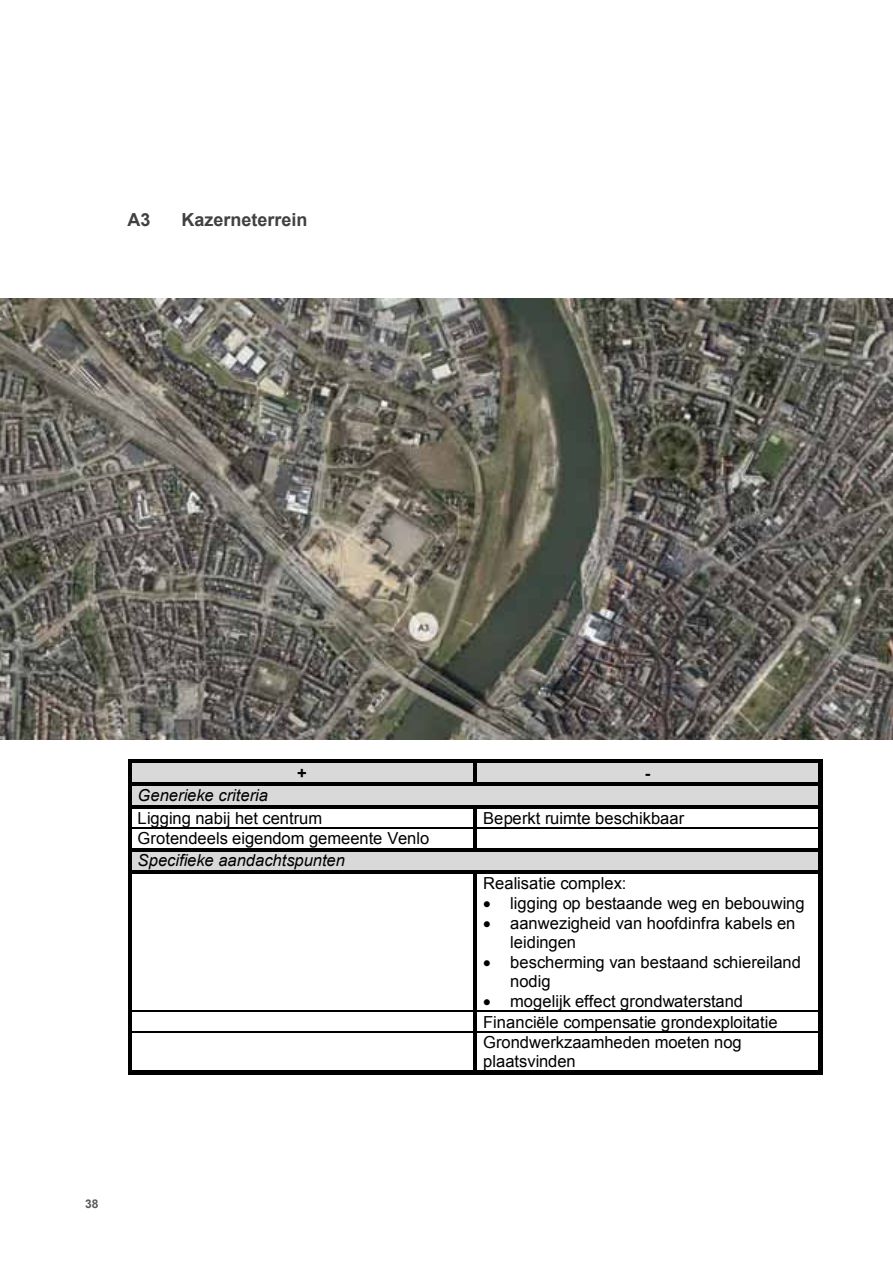
<style>
.page{position:relative;width:893px;height:1263px;background:#fff}
.page>*{position:absolute;margin:0;border:0;box-sizing:border-box;transform-origin:0 0}
.t1{font:700 18px "Arial";color:#414042}
.t2{font:16.5px/20px "Arial";color:#000}
.t3{font:italic 16.5px "Arial";color:#000}
.t4{font:700 16.5px "Arial";color:#000}
.t5{font:700 12px "Arial";color:#58595b}
</style>
<div class="page">
<img style="left:0;top:298px;width:893px;height:441px">
<div style="left:132px;top:764px;width:341px;height:19px;background:#d9d9d9"></div>
<div style="left:477px;top:764px;width:341px;height:19px;background:#d9d9d9"></div>
<svg style="left:128px;top:759px;width:4px;height:5px"></svg>
<hr style="left:132px;top:759px;width:341px;height:4px;background:#000">
<hr style="left:132px;top:763px;width:341px;height:1px;background:#d9d9d9">
<svg style="left:473px;top:759px;width:4px;height:5px"></svg>
<hr style="left:477px;top:759px;width:341px;height:4px;background:#000">
<hr style="left:477px;top:763px;width:341px;height:1px;background:#d9d9d9">
<svg style="left:818px;top:759px;width:4px;height:5px"></svg>
<hr style="left:128px;top:764px;width:4px;height:19px;background:#000">
<hr style="left:473px;top:764px;width:3px;height:19px;background:#000">
<hr style="left:818px;top:764px;width:4px;height:19px;background:#000">
<div style="left:138px;top:786px;width:674px;height:19px;background:#d9d9d9"></div>
<svg style="left:128px;top:783px;width:4px;height:3px"></svg>
<hr style="left:132px;top:783px;width:341px;height:3px;background:#000">
<hr style="left:476px;top:783px;width:342px;height:3px;background:#000">
<svg style="left:818px;top:783px;width:4px;height:3px"></svg>
<hr style="left:128px;top:786px;width:4px;height:19px;background:#000">
<hr style="left:818px;top:786px;width:4px;height:19px;background:#000">
<svg style="left:128px;top:805px;width:4px;height:3px"></svg>
<hr style="left:132px;top:805px;width:341px;height:3px;background:#000">
<hr style="left:476px;top:805px;width:342px;height:3px;background:#000">
<svg style="left:818px;top:805px;width:4px;height:3px"></svg>
<hr style="left:128px;top:808px;width:4px;height:19px;background:#000">
<hr style="left:473px;top:808px;width:3px;height:19px;background:#000">
<hr style="left:818px;top:808px;width:4px;height:19px;background:#000">
<hr style="left:132px;top:827px;width:341px;height:2px;background:#000">
<hr style="left:476px;top:827px;width:342px;height:2px;background:#000">
<hr style="left:128px;top:829px;width:4px;height:19px;background:#000">
<hr style="left:473px;top:829px;width:3px;height:19px;background:#000">
<hr style="left:818px;top:829px;width:4px;height:19px;background:#000">
<div style="left:138px;top:851px;width:674px;height:19px;background:#d9d9d9"></div>
<svg style="left:128px;top:848px;width:4px;height:3px"></svg>
<hr style="left:132px;top:848px;width:341px;height:3px;background:#000">
<hr style="left:476px;top:848px;width:342px;height:3px;background:#000">
<svg style="left:818px;top:848px;width:4px;height:3px"></svg>
<hr style="left:128px;top:851px;width:4px;height:19px;background:#000">
<hr style="left:818px;top:851px;width:4px;height:19px;background:#000">
<svg style="left:128px;top:870px;width:4px;height:3px"></svg>
<hr style="left:132px;top:870px;width:341px;height:3px;background:#000">
<hr style="left:476px;top:870px;width:342px;height:3px;background:#000">
<svg style="left:818px;top:870px;width:4px;height:3px"></svg>
<hr style="left:128px;top:873px;width:4px;height:138px;background:#000">
<hr style="left:473px;top:873px;width:3px;height:138px;background:#000">
<hr style="left:818px;top:873px;width:4px;height:138px;background:#000">
<hr style="left:132px;top:1011px;width:341px;height:1px;background:#000">
<hr style="left:476px;top:1011px;width:342px;height:1px;background:#000">
<hr style="left:128px;top:1012px;width:4px;height:19px;background:#000">
<hr style="left:473px;top:1012px;width:3px;height:19px;background:#000">
<hr style="left:818px;top:1012px;width:4px;height:19px;background:#000">
<hr style="left:132px;top:1031px;width:341px;height:2px;background:#000">
<hr style="left:476px;top:1031px;width:342px;height:2px;background:#000">
<hr style="left:128px;top:1033px;width:4px;height:37px;background:#000">
<svg style="left:128px;top:1070px;width:4px;height:5px"></svg>
<div style="left:132px;top:1070px;width:341px;height:5px;background:#000"></div>
<hr style="left:473px;top:1033px;width:3px;height:37px;background:#000">
<svg style="left:473px;top:1070px;width:4px;height:5px"></svg>
<div style="left:477px;top:1070px;width:341px;height:5px;background:#000"></div>
<hr style="left:818px;top:1033px;width:4px;height:37px;background:#000">
<svg style="left:818px;top:1070px;width:4px;height:5px"></svg>
<p class="t1" style="left:128px;top:207px;width:25px">A3</p>
<p class="t1" style="left:182px;top:207px;width:128px">Kazerneterrein</p>
<p class="t4" style="left:297px;top:762px;width:11px">+</p>
<p class="t4" style="left:645px;top:762px;width:7px">-</p>
<p class="t3" style="left:138px;top:784px;width:132px">Generieke criteria</p>
<p class="t2" style="left:138px;top:808px;width:186px">Ligging nabij het centrum</p>
<p class="t2" style="left:483px;top:808px;width:203px">Beperkt ruimte beschikbaar</p>
<p class="t2" style="left:138px;top:828px;width:293px">Grotendeels eigendom gemeente Venlo</p>
<p class="t3" style="left:138px;top:849px;width:209px">Specifieke aandachtspunten</p>
<p class="t2" style="left:483px;top:873px;width:145px">Realisatie complex:</p>
<p class="t2" style="left:483px;top:893px;width:323px">• ligging op bestaande weg en bebouwing</p>
<p class="t2" style="left:510px;top:914px;width:287px;line-height:18.8px;text-indent:-27px">• aanwezigheid van hoofdinfra kabels en leidingen</p>
<p class="t2" style="left:510px;top:953px;width:292px;line-height:19px;text-indent:-27px">• bescherming van bestaand schiereiland nodig</p>
<p class="t2" style="left:483px;top:991px;width:296px">• mogelijk effect grondwaterstand<br>Financiële compensatie grondexploitatie<br>Grondwerkzaamheden moeten nog plaatsvinden</p>
<p class="t5" style="left:85px;top:1196px;width:15px">38</p>
</div>
